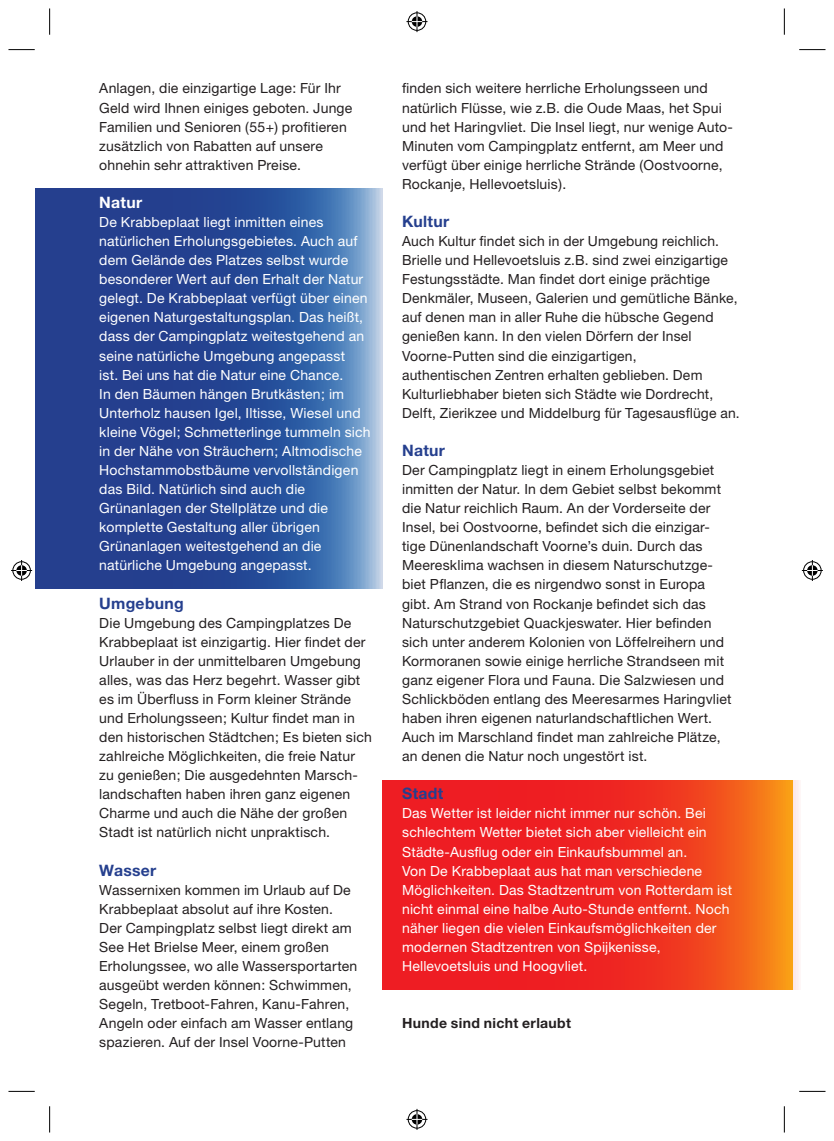
<style>
.page{position:relative;width:834px;height:1141px;background:#fff}
.page>*{position:absolute;margin:0;border:0;box-sizing:border-box;transform-origin:0 0}
.t1{font:700 15.75px "Helvetica Neue";letter-spacing:.02em;color:#253f8e}
.t2{font:700 15.75px "Helvetica Neue";letter-spacing:.02em;color:#fff}
.body__1{font:14px/19.1px "Helvetica Neue";letter-spacing:.015em;color:#231f20}
.body__1-2{font:14px/19.1px "Helvetica Neue";letter-spacing:.015em;color:#fff}
.body__1-3{font:700 14px "Helvetica Neue";letter-spacing:.025em;color:#231f20}
</style>
<div class="page">
<svg style="left:382px;top:780px;width:417px;height:210px;background:#f03623"></svg>
<svg style="left:35px;top:189px;width:347px;height:400px;background:#32549c"></svg>
<svg style="left:8px;top:49px;width:27px;height:1px"></svg>
<svg style="left:799px;top:49px;width:26px;height:1px"></svg>
<svg style="left:8px;top:1091px;width:27px;height:1px"></svg>
<svg style="left:799px;top:1091px;width:26px;height:1px"></svg>
<svg style="left:49px;top:8px;width:1px;height:27px"></svg>
<svg style="left:49px;top:1106px;width:1px;height:26px"></svg>
<svg style="left:783px;top:8px;width:1px;height:27px"></svg>
<svg style="left:783px;top:1106px;width:1px;height:26px"></svg>
<svg style="left:406px;top:11px;width:21px;height:21px"></svg>
<svg style="left:406px;top:1109px;width:21px;height:21px"></svg>
<svg style="left:11px;top:560px;width:21px;height:21px"></svg>
<svg style="left:801px;top:560px;width:21px;height:21px"></svg>
<p class="body__1" style="left:99px;top:79px;width:254px">Anlagen, die einzigartige Lage: Für Ihr Geld wird Ihnen einiges geboten. Junge Familien und Senioren (55+) profitieren zusätzlich von Rabatten auf unsere ohnehin sehr attraktiven Preise.</p>
<p class="t2" style="left:99px;top:193px;width:44px">Natur</p>
<p class="body__1-2" style="left:99px;top:212px;width:273px">De Krabbeplaat liegt inmitten eines natürlichen Erholungsgebietes. Auch auf dem Gelände des Platzes selbst wurde besonderer Wert auf den Erhalt der Natur gelegt. De Krabbeplaat verfügt über einen eigenen Naturgestaltungsplan. Das heißt, dass der Campingplatz weitestgehend an seine natürliche Umgebung angepasst<br>ist. Bei uns hat die Natur eine Chance.<br>In den Bäumen hängen Brutkästen; im Unterholz hausen Igel, Iltisse, Wiesel und kleine Vögel; Schmetterlinge tummeln sich in der Nähe von Sträuchern; Altmodische Hochstammobstbäume vervollständigen das Bild. Natürlich sind auch die Grünanlagen der Stellplätze und die komplette Gestaltung aller übrigen Grünanlagen weitestgehend an die natürliche Umgebung angepasst.</p>
<p class="t1" style="left:99px;top:593px;width:86px">Umgebung</p>
<p class="body__1" style="left:99px;top:613px;width:274px">Die Umgebung des Campingplatzes De Krabbeplaat ist einzigartig. Hier findet der Urlauber in der unmittelbaren Umgebung alles, was das Herz begehrt. Wasser gibt es im Überfluss in Form kleiner Strände und Erholungsseen; Kultur findet man in den historischen Städtchen; Es bieten sich zahlreiche Möglichkeiten, die freie Natur zu genießen; Die ausgedehnten Marsch&shy;landschaften haben ihren ganz eigenen Charme und auch die Nähe der großen Stadt ist natürlich nicht unpraktisch.</p>
<p class="t1" style="left:99px;top:860px;width:59px">Wasser</p>
<p class="body__1" style="left:99px;top:880px;width:259px">Wassernixen kommen im Urlaub auf De Krabbeplaat absolut auf ihre Kosten.<br>Der Campingplatz selbst liegt direkt am See Het Brielse Meer, einem großen Erholungssee, wo alle Wassersportarten ausgeübt werden können: Schwimmen, Segeln, Tretboot-Fahren, Kanu-Fahren, Angeln oder einfach am Wasser entlang spazieren. Auf der Insel Voorne-Putten</p>
<p class="body__1" style="left:402px;top:79px;width:332px">finden sich weitere herrliche Erholungsseen und natürlich Flüsse, wie z.B. die Oude Maas, het Spui und het Haringvliet. Die Insel liegt, nur wenige Auto-Minuten vom Campingplatz entfernt, am Meer und verfügt über einige herrliche Strände (Oostvoorne, Rockanje, Hellevoetsluis).</p>
<p class="t1" style="left:402px;top:212px;width:49px">Kultur</p>
<p class="body__1" style="left:402px;top:231px;width:339px">Auch Kultur findet sich in der Umgebung reichlich.<br>Brielle und Hellevoetsluis z.B. sind zwei einzigartige Festungsstädte. Man findet dort einige prächtige Denkmäler, Museen, Galerien und gemütliche Bänke, auf denen man in aller Ruhe die hübsche Gegend genießen kann. In den vielen Dörfern der Insel Voorne-Putten sind die einzigartigen,<br>authentischen Zentren erhalten geblieben. Dem Kulturliebhaber bieten sich Städte wie Dordrecht, Delft, Zierikzee und Middelburg für Tagesausflüge an.</p>
<p class="t1" style="left:402px;top:441px;width:44px">Natur</p>
<p class="body__1" style="left:402px;top:460px;width:331px">Der Campingplatz liegt in einem Erholungsgebiet inmitten der Natur. In dem Gebiet selbst bekommt die Natur reichlich Raum. An der Vorderseite der Insel, bei Oostvoorne, befindet sich die einzigar&shy;tige Dünenlandschaft Voorne’s duin. Durch das Meeresklima wachsen in diesem Naturschutzge&shy;biet Pflanzen, die es nirgendwo sonst in Europa gibt. Am Strand von Rockanje befindet sich das Naturschutzgebiet Quackjeswater. Hier befinden sich unter anderem Kolonien von Löffelreihern und Kormoranen sowie einige herrliche Strandseen mit ganz eigener Flora und Fauna. Die Salzwiesen und Schlickböden entlang des Meeresarmes Haringvliet haben ihren eigenen naturlandschaftlichen Wert.<br>Auch im Marschland findet man zahlreiche Plätze, an denen die Natur noch ungestört ist.</p>
<p class="t1" style="left:402px;top:784px;width:43px">Stadt</p>
<p class="body__1-2" style="left:402px;top:804px;width:331px">Das Wetter ist leider nicht immer nur schön. Bei schlechtem Wetter bietet sich aber vielleicht ein Städte-Ausflug oder ein Einkaufsbummel an.<br>Von De Krabbeplaat aus hat man verschiedene Möglichkeiten. Das Stadtzentrum von Rotterdam ist nicht einmal eine halbe Auto-Stunde entfernt. Noch näher liegen die vielen Einkaufsmöglichkeiten der modernen Stadtzentren von Spijkenisse, Hellevoetsluis und Hoogvliet.</p>
<p class="body__1-3" style="left:402px;top:1015px;width:170px">Hunde sind nicht erlaubt</p>
</div>
